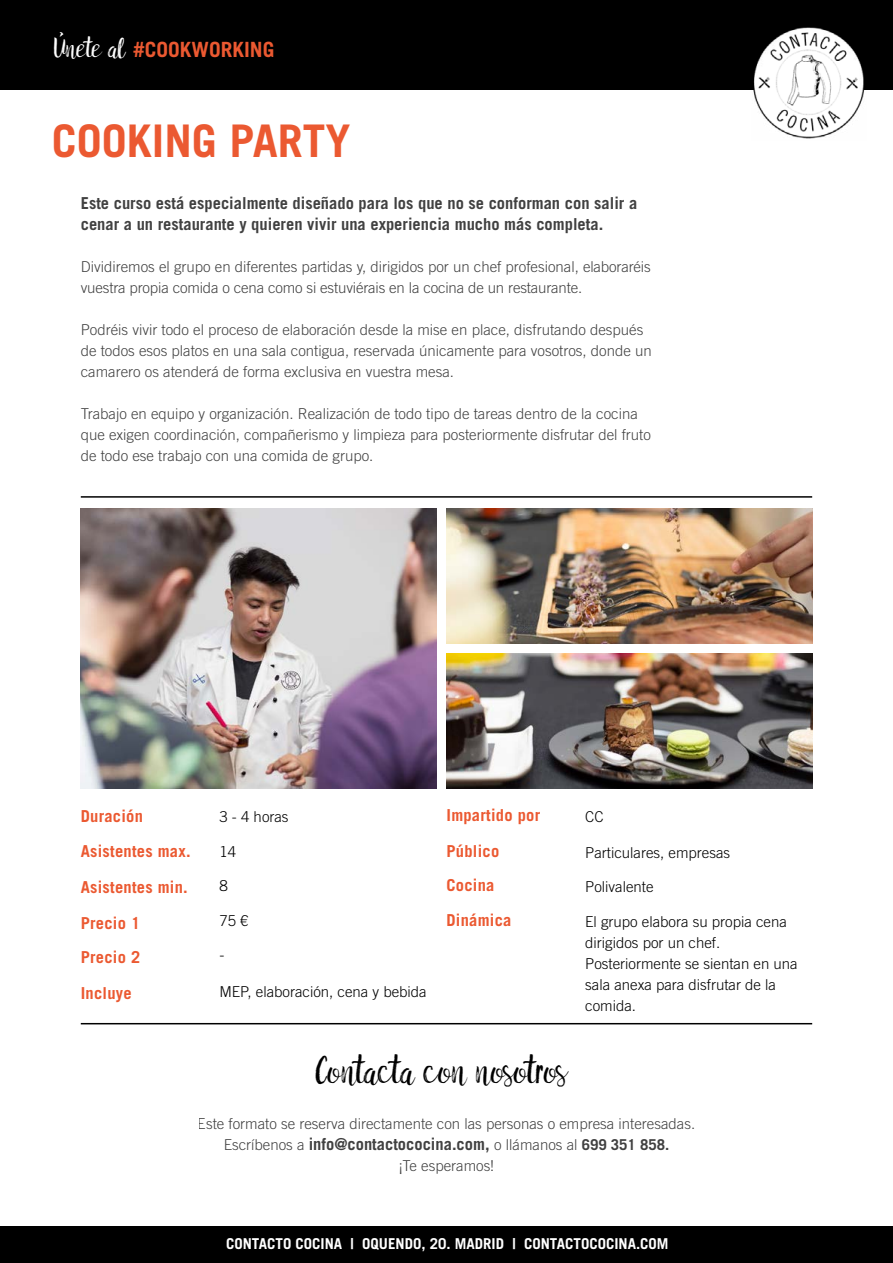
<style>
.page{position:relative;width:893px;height:1263px;background:#fff}
.page>*{position:absolute;margin:0;border:0;box-sizing:border-box;transform-origin:0 0}
.t1{font:700 45px "Trade Gothic LT Std";color:#eb5931}
.t2{font:37.5px "Malina";color:#000}
.t3{font:27px "Malina";color:#fff}
.t4{font:700 21px "Trade Gothic LT Std";color:#eb5931}
.t5{font:700 16.5px/21px "Trade Gothic LT Std";color:#000}
.t6{font:700 16.5px/35.5px "Trade Gothic LT Std";letter-spacing:.015em;color:#eb5931}
.t7{font:300 15px/21px "Trade Gothic LT Std";color:#000}
.t8{font:700 15px "Trade Gothic LT Std";color:#fff}
.s1{font-family:"Malina";font-weight:400;font-size:27px;color:#fff}
.s2{font-weight:300;font-size:15px}
.s3{font-size:15px}
</style>
<div class="page">
<div style="left:0;top:0;width:893px;height:90px;background:#000"></div>
<div style="left:0;top:1227px;width:893px;height:36px;background:#000"></div>
<hr style="left:81px;top:496px;width:731px;height:2px;background:#000">
<hr style="left:81px;top:1023px;width:731px;height:1px;background:#000">
<img style="left:753px;top:27px;width:112px;height:112px">
<img style="left:446px;top:653px;width:366px;height:136px">
<img style="left:446px;top:508px;width:366px;height:135px">
<img style="left:81px;top:508px;width:355px;height:281px">
<h3 class="t3" style="left:60px;top:10px;width:6px">,</h3>
<h3 class="t4" style="left:54px;top:36px;width:222px"><span class="s1">Unete al</span> #COOKWORKING</h3>
<h1 class="t1" style="left:52px;top:113px;width:300px">COOKING PARTY</h1>
<p class="t5" style="left:81px;top:192px;width:558px">Este curso está especialmente diseñado para los que no se conforman con salir a cenar a un restaurante y quieren vivir una experiencia mucho más completa.</p>
<p class="t7" style="left:81px;top:256px;width:571px">Dividiremos el grupo en diferentes partidas y, dirigidos por un chef profesional, elaboraréis vuestra propia comida o cena como si estuviérais en la cocina de un restaurante.</p>
<p class="t7" style="left:81px;top:319px;width:572px">Podréis vivir todo el proceso de elaboración desde la mise en place, disfrutando después de todos esos platos en una sala contigua, reservada únicamente para vosotros, donde un camarero os atenderá de forma exclusiva en vuestra mesa.</p>
<p class="t7" style="left:81px;top:403px;width:572px">Trabajo en equipo y organización. Realización de todo tipo de tareas dentro de la cocina que exigen coordinación, compañerismo y limpieza para posteriormente disfrutar del fruto de todo ese trabajo con una comida de grupo.</p>
<p class="t6" style="left:81px;top:798px;width:111px">Duración<br>Asistentes max.<br>Asistentes min.<br>Precio 1<br>Precio 2<br>Incluye</p>
<p class="t7" style="left:219px;top:806px;width:71px">3 - 4 horas</p>
<p class="t7" style="left:219px;top:840px;width:18px">14</p>
<p class="t7" style="left:219px;top:875px;width:10px">8</p>
<p class="t7" style="left:219px;top:910px;width:31px">75 €</p>
<p class="t7" style="left:219px;top:944px;width:6px">-</p>
<p class="t7" style="left:219px;top:981px;width:209px">MEP, elaboración, cena y bebida</p>
<p class="t6" style="left:446px;top:798px;width:95px;line-height:34.8px">Impartido por<br>Público<br>Cocina<br>Dinámica</p>
<p class="t7" style="left:585px;top:806px;width:20px">CC</p>
<p class="t7" style="left:585px;top:842px;width:146px">Particulares, empresas</p>
<p class="t7" style="left:585px;top:876px;width:70px">Polivalente</p>
<p class="t7" style="left:585px;top:911px;width:214px">El grupo elabora su propia cena dirigidos por un chef.<br>Posteriormente se sientan en una sala anexa para disfrutar de la comida.</p>
<h2 class="t2" style="left:315px;top:1048px;width:253px">Contacta con nosotros</h2>
<p class="t7" style="left:198px;top:1113px;width:499px">Este formato se reserva directamente con las personas o empresa interesadas.</p>
<p class="t5" style="left:224px;top:1133px;width:447px"><span class="s2">Escríbenos a</span> info@contactococina.com, <span class="s2">o llámanos al</span> <span class="s3">699 351 858.</span></p>
<p class="t7" style="left:399px;top:1155px;width:96px">¡Te esperamos!</p>
<p class="t8" style="left:226px;top:1234px;width:444px">CONTACTO COCINA | OQUENDO, 20. MADRID | CONTACTOCOCINA.COM</p>
</div>
